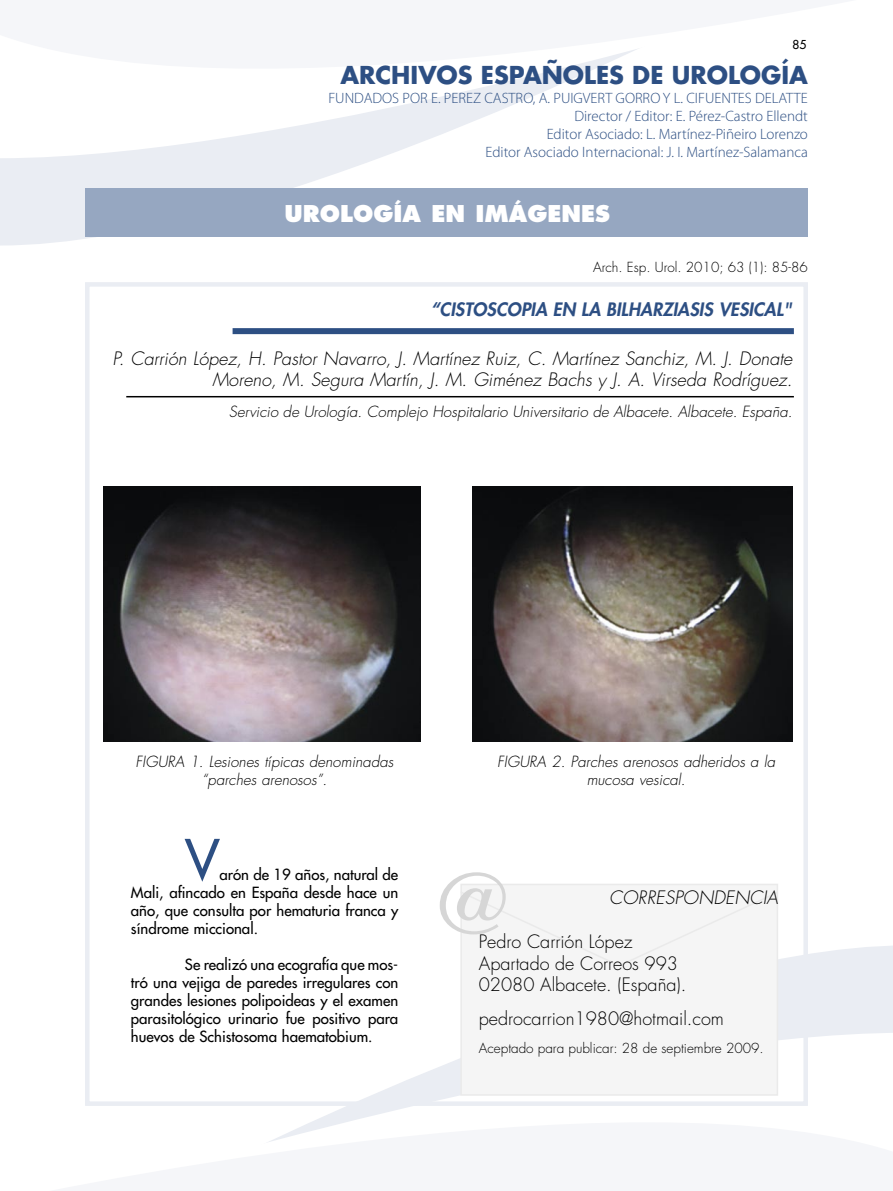
<style>
.page{position:relative;width:893px;height:1191px;background:#fff}
.page>*{position:absolute;margin:0;border:0;box-sizing:border-box;transform-origin:0 0}
.t1{font:90px "Times";color:#d6d6d6}
.t2{font:54px "Futura";color:#2d4f83}
.t3{font:700 24px "Futura";color:#2d4f83}
.t4{font:800 22.5px "Futura";color:#fff}
.t5{font:italic 300 18px/21.6px "Futura";color:#000;text-align:right}
.t6{font:300 18px "Futura";color:#000}
.t7{font:italic 800 18px "Futura";color:#2d4f83}
.t8{font:15px/18px "Futura";color:#000;text-align:justify}
.t9{font:300 15px "Myriad Pro";color:#2d4f83}
.t10{font:italic 300 15px/18px "Futura";color:#000;text-align:center}
.t11{font:300 13.5px "Futura";color:#000}
.t12{font:12px "Futura";color:#000}
</style>
<div class="page">
<div style="left:778px;top:946px;width:115px;height:86px;background:#eaedf3"></div>
<svg style="left:269px;top:1058px;width:509px;height:84px"></svg>
<div style="left:85px;top:282px;width:723px;height:824px;border:4px solid #eaedf3"></div>
<div style="left:233px;top:328px;width:561px;height:6px;background:#2d4f83"></div>
<hr style="left:126px;top:396px;width:668px;height:1px;background:#000">
<div style="left:461px;top:884px;width:316px;height:211px;background:#f5f5f5"></div>
<div style="left:460px;top:883px;width:318px;height:212px;border:2px solid #eaeaea"></div>
<svg style="left:460px;top:890px;width:320px;height:77px"></svg>
<svg style="left:0;top:158px;width:378px;height:87px;fill:#eaedf3"></svg>
<svg style="left:34px;top:132px;width:412px;height:26px;fill:#eaedf3"></svg>
<svg style="left:264px;top:49px;width:373px;height:83px"></svg>
<div style="left:85px;top:188px;width:723px;height:49px;background:#96a7c1"></div>
<img style="left:104px;top:486px;width:316px;height:256px">
<img style="left:473px;top:486px;width:320px;height:256px">
<p class="t12" style="left:793px;top:37px;width:15px">85</p>
<p class="t3" style="left:340px;top:58px;width:469px">ARCHIVOS ESPAÑOLES DE UROLOGÍA</p>
<p class="t9" style="left:328px;top:89px;width:481px">FUNDADOS POR E. PEREZ CASTRO, A. PUIGVERT GORRO Y L. CIFUENTES DELATTE</p>
<p class="t9" style="left:574px;top:107px;width:235px">Director / Editor: E. Pérez-Castro Ellendt</p>
<p class="t9" style="left:547px;top:125px;width:263px">Editor Asociado: L. Martínez-Piñeiro Lorenzo</p>
<p class="t9" style="left:485px;top:143px;width:324px">Editor Asociado Internacional: J. I. Martínez-Salamanca</p>
<p class="t4" style="left:284px;top:199px;width:327px">UROLOGÍA EN IMÁGENES</p>
<p class="t11" style="left:593px;top:258px;width:216px">Arch. Esp. Urol. 2010; 63 (1): 85-86</p>
<p class="t7" style="left:431px;top:298px;width:363px">“CISTOSCOPIA EN LA BILHARZIASIS VESICAL"</p>
<p class="t5" style="left:113px;top:347px;width:681px">P. Carrión López, H. Pastor Navarro, J. Martínez Ruiz, C. Martínez Sanchiz, M. J. Donate<br>Moreno, M. Segura Martín, J. M. Giménez Bachs y J. A. Virseda Rodríguez.</p>
<p class="t10" style="left:229px;top:402px;width:565px">Servicio de Urología. Complejo Hospitalario Universitario de Albacete. Albacete. España.</p>
<p class="t10" style="left:136px;top:752px;width:259px">FIGURA 1. Lesiones típicas denominadas</p>
<p class="t10" style="left:202px;top:770px;width:127px">“parches arenosos”.</p>
<p class="t2" style="left:185px;top:824px;width:36px">V</p>
<p class="t8" style="left:131px;top:865px;width:269px;text-indent:89px">arón de 19 años, natural de Mali, afincado en España desde hace un año, que consulta por hematuria franca y síndrome miccional.</p>
<p class="t8" style="left:131px;top:955px;width:269px;text-indent:54px">Se realizó una ecografía que mos&shy;tró una vejiga de paredes irregulares con grandes lesiones polipoideas y el examen parasitológico urinario fue positivo para huevos de Schistosoma haematobium.</p>
<p class="t10" style="left:497px;top:752px;width:279px">FIGURA 2. Parches arenosos adheridos a la mucosa vesical.</p>
<p class="t1" style="left:432px;top:818px;width:84px">@</p>
<p class="t5" style="left:609px;top:887px;width:170px">CORRESPONDENCIA</p>
<p class="t6" style="left:479px;top:929px;width:155px">Pedro Carrión López</p>
<p class="t6" style="left:479px;top:951px;width:201px">Apartado de Correos 993</p>
<p class="t6" style="left:479px;top:973px;width:209px">02080 Albacete. (España).</p>
<p class="t6" style="left:479px;top:1006px;width:247px">pedrocarrion1980@hotmail.com</p>
<p class="t11" style="left:479px;top:1039px;width:286px">Aceptado para publicar: 28 de septiembre 2009.</p>
</div>
